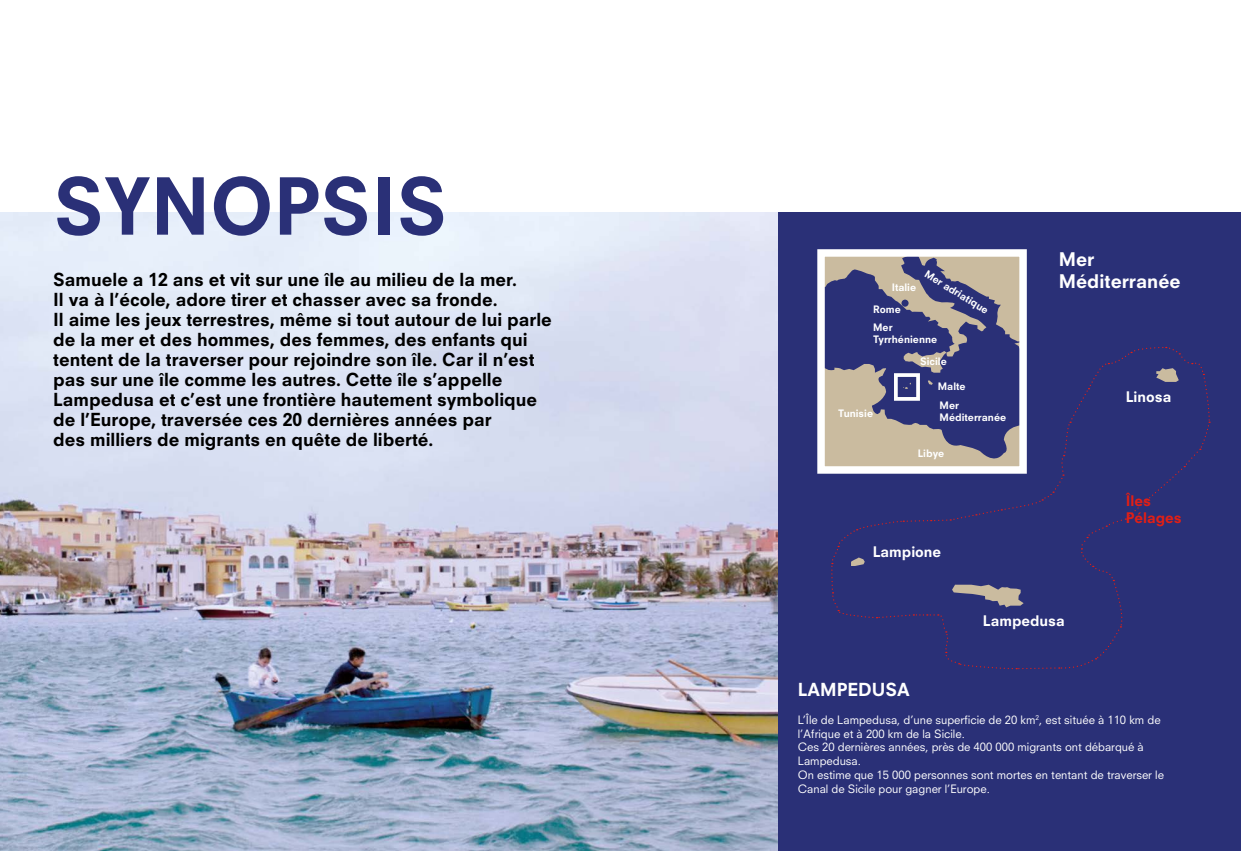
<style>
.page{position:relative;width:1241px;height:851px;background:#fff}
.page>*{position:absolute;margin:0;border:0;box-sizing:border-box;transform-origin:0 0}
.t1{font:800 76.25px "Neuzeit SLT Std";color:#2a3077}
.t2{font:800 18.25px/22px "Neuzeit SLT Std";color:#fff}
.t3{font:800 17.5px/20px "Neuzeit SLT Std";color:#000}
.t4{font:800 17.5px "Neuzeit SLT Std";color:#fff}
.t5{font:800 14.25px "Neuzeit SLT Std";color:#fff}
.t6{font:800 14.25px/17px "Neuzeit SLT Std";color:#e21f15}
.t7{font:11.25px/13.8px "Neuzeit SLT Std";color:#fff}
.t8{font:800 10px/12px "Neuzeit SLT Std";color:#fff}
</style>
<div class="page">
<img style="left:0;top:213px;width:778px;height:637px">
<div style="left:778px;top:213px;width:462px;height:637px;background:#2a3077"></div>
<div style="left:817px;top:249px;width:209px;height:224px;border:7px solid #fff"></div>
<svg style="left:820px;top:253px;width:390px;height:416px"></svg>
<h1 class="t1" style="left:53px;top:160px;width:395px">SYNOPSIS</h1>
<p class="t3" style="left:53px;top:269px;width:500px">Samuele a 12 ans et vit sur une île au milieu de la mer.<br>Il va à l’école, adore tirer et chasser avec sa fronde.<br>Il aime les jeux terrestres, même si tout autour de lui parle de la mer et des hommes, des femmes, des enfants qui tentent de la traverser pour rejoindre son île. Car il n’est pas sur une île comme les autres. Cette île s’appelle Lampedusa et c’est une frontière hautement symbolique de l’Europe, traversée ces 20 dernières années par<br>des milliers de migrants en quête de liberté.</p>
<p class="t8" style="left:928px;top:267px;width:74px;rotate:32deg">Mer adriatique</p>
<p class="t8" style="left:873px;top:321px;width:66px">Mer<br>Tyrrhénienne</p>
<p class="t8" style="left:891px;top:281px;width:26px">Italie</p>
<p class="t8" style="left:873px;top:303px;width:29px">Rome</p>
<p class="t8" style="left:919px;top:355px;width:28px">Sicile</p>
<p class="t8" style="left:838px;top:407px;width:36px">Tunisie</p>
<p class="t8" style="left:937px;top:380px;width:29px">Malte</p>
<p class="t8" style="left:939px;top:399px;width:68px">Mer<br>Méditerranée</p>
<p class="t8" style="left:917px;top:447px;width:28px">Libye</p>
<p class="t5" style="left:872px;top:543px;width:70px">Lampione</p>
<p class="t2" style="left:1058px;top:248px;width:123px">Mer<br>Méditerranée</p>
<p class="t5" style="left:1125px;top:388px;width:47px">Linosa</p>
<p class="t6" style="left:1125px;top:492px;width:57px">Îles<br>Pélages</p>
<p class="t5" style="left:982px;top:611px;width:84px">Lampedusa</p>
<p class="t4" style="left:797px;top:679px;width:113px">LAMPEDUSA</p>
<p class="t7" style="left:797px;top:712px;width:367px">L’Île de Lampedusa, d’une superficie de 20 km<sup>2</sup>, est située à 110 km de l’Afrique et à 200 km de la Sicile.<br>Ces 20 dernières années, près de 400 000 migrants ont débarqué à Lampedusa.<br>On estime que 15 000 personnes sont mortes en tentant de traverser le Canal de Sicile pour gagner l’Europe.</p>
</div>
